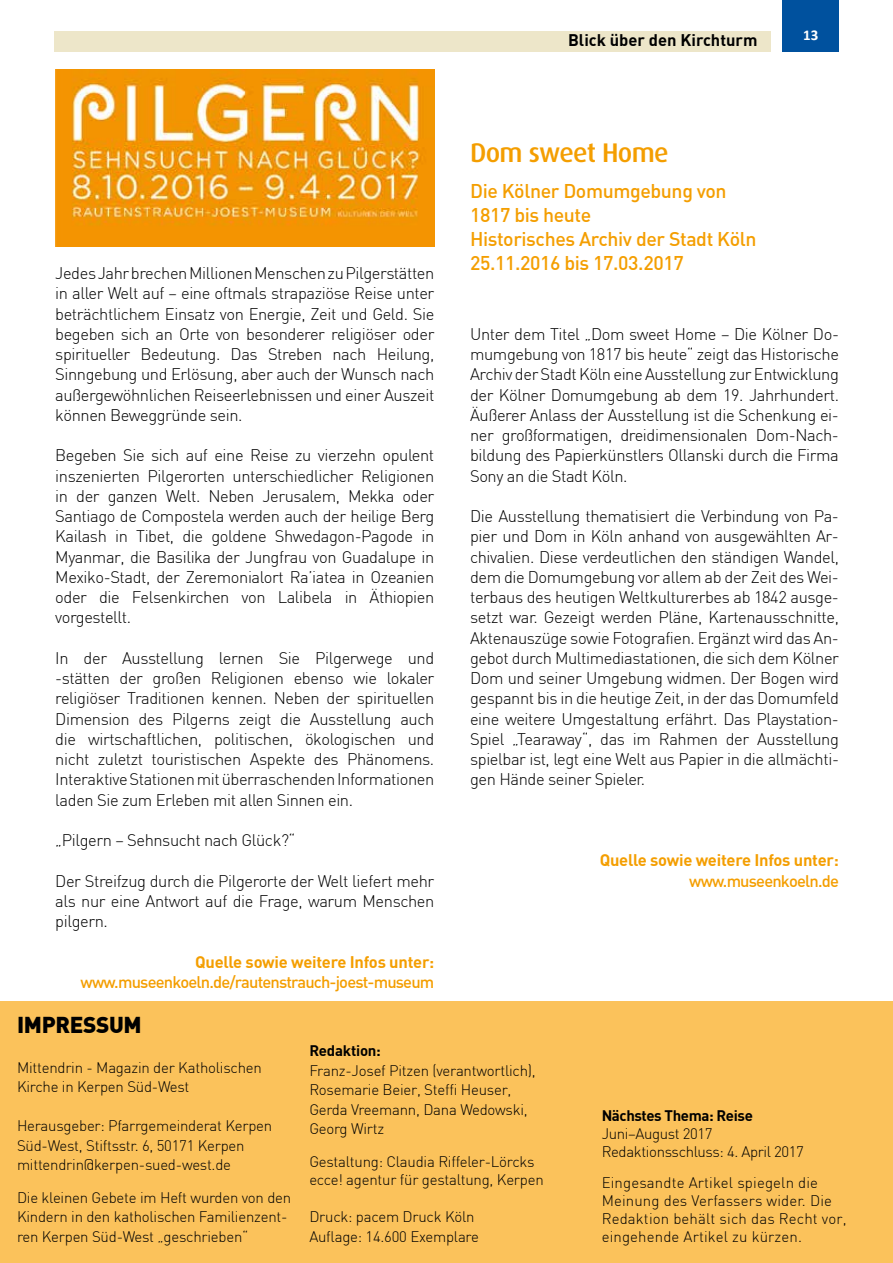
<style>
.page{position:relative;width:893px;height:1263px;background:#fff}
.page>*{position:absolute;margin:0;border:0;box-sizing:border-box;transform-origin:0 0}
.t1{font:500 27px "Dax";letter-spacing:-.025em;color:#f49e00}
.t2{font:900 22.5px "DIN";letter-spacing:-.015em;color:#000}
.t3{font:500 19.5px/24px "DIN";letter-spacing:-.02em;color:#f49e00}
.t4{font:300 16.5px/20.2px "DIN";letter-spacing:-.025em;color:#000;text-align:justify}
.t5{font:500 16.5px "DIN";letter-spacing:-.05em;color:#f49e00}
.t6{font:700 16.5px "DIN";letter-spacing:-.015em;color:#f49e00}
.t7{font:700 16.5px "DIN";color:#000}
.t8{font:300 15px/19.5px "DIN";letter-spacing:-.015em;color:#000}
.t9{font:300 15px/18px "DIN";letter-spacing:.01em;color:#000}
.t10{font:700 15px "DIN";letter-spacing:-.025em;color:#000}
.t11{font:700 15px "Calibri";color:#fff}
</style>
<div class="page">
<img style="left:55px;top:70px;width:380px;height:177px">
<div style="left:783px;top:0;width:56px;height:52px;background:#00519e"></div>
<div style="left:54px;top:31px;width:716px;height:21px;background:#ede6c9"></div>
<div style="left:0;top:1001px;width:893px;height:262px;background:#fbc25b"></div>
<p class="t7" style="left:568px;top:29px;width:191px">Blick über den Kirchturm</p>
<p class="t11" style="left:803px;top:26px;width:17px">13</p>
<p class="t4" style="left:55px;top:263px;width:381px">Jedes Jahr brechen Millionen Menschen zu Pilgerstätten in aller Welt auf – eine oftmals strapaziöse Reise unter beträchtlichem Einsatz von Energie, Zeit und Geld. Sie begeben sich an Orte von besonderer religiöser oder spiritueller Bedeutung. Das Streben nach Heilung, Sinngebung und Erlösung, aber auch der Wunsch nach außergewöhnlichen Reiseerlebnissen und einer Auszeit können Beweggründe sein.</p>
<p class="t4" style="left:55px;top:445px;width:381px">Begeben Sie sich auf eine Reise zu vierzehn opulent inszenierten Pilgerorten unterschiedlicher Religionen in der ganzen Welt. Neben Jerusalem, Mekka oder Santiago de Compostela werden auch der heilige Berg Kailash in Tibet, die goldene Shwedagon-Pagode in Myanmar, die Basilika der Jungfrau von Guadalupe in Mexiko-Stadt, der Zeremonialort Ra’iatea in Ozeanien oder die Felsenkirchen von Lalibela in Äthiopien vorgestellt.</p>
<p class="t4" style="left:55px;top:648px;width:381px">In der Ausstellung lernen Sie Pilgerwege und -stätten der großen Religionen ebenso wie lokaler religiöser Traditionen kennen. Neben der spirituellen Dimension des Pilgerns zeigt die Ausstellung auch die wirtschaftlichen, politischen, ökologischen und nicht zuletzt touristischen Aspekte des Phänomens.<br>Interaktive Stationen mit überraschenden Informationen laden Sie zum Erleben mit allen Sinnen ein.</p>
<p class="t4" style="left:55px;top:830px;width:242px">„Pilgern – Sehnsucht nach Glück?“</p>
<p class="t4" style="left:55px;top:870px;width:381px">Der Streifzug durch die Pilgerorte der Welt liefert mehr als nur eine Antwort auf die Frage, warum Menschen pilgern.</p>
<p class="t6" style="left:195px;top:951px;width:241px">Quelle sowie weitere Infos unter:</p>
<p class="t5" style="left:81px;top:971px;width:355px">www.museenkoeln.de/rautenstrauch-joest-museum</p>
<h1 class="t1" style="left:470px;top:137px;width:200px">Dom sweet Home</h1>
<p class="t3" style="left:470px;top:179px;width:288px">Die Kölner Domumgebung von<br>1817 bis heute<br>Historisches Archiv der Stadt Köln<br>25.11.2016 bis 17.03.2017</p>
<p class="t4" style="left:470px;top:324px;width:370px">Unter dem Titel „Dom sweet Home – Die Kölner Do&shy;mumgebung von 1817 bis heute“ zeigt das Historische Archiv der Stadt Köln eine Ausstellung zur Entwicklung der Kölner Domumgebung ab dem 19. Jahrhundert.<br>Äußerer Anlass der Ausstellung ist die Schenkung ei&shy;ner großformatigen, dreidimensionalen Dom-Nach&shy;bildung des Papierkünstlers Ollanski durch die Firma Sony an die Stadt Köln.</p>
<p class="t4" style="left:470px;top:506px;width:370px">Die Ausstellung thematisiert die Verbindung von Pa&shy;pier und Dom in Köln anhand von ausgewählten Ar&shy;chivalien. Diese verdeutlichen den ständigen Wandel, dem die Domumgebung vor allem ab der Zeit des Wei&shy;terbaus des heutigen Weltkulturerbes ab 1842 ausge&shy;setzt war. Gezeigt werden Pläne, Kartenausschnitte, Aktenauszüge sowie Fotografien. Ergänzt wird das An&shy;gebot durch Multimediastationen, die sich dem Kölner Dom und seiner Umgebung widmen. Der Bogen wird gespannt bis in die heutige Zeit, in der das Domumfeld eine weitere Umgestaltung erfährt. Das Playstation-Spiel „Tearaway“, das im Rahmen der Ausstellung spielbar ist, legt eine Welt aus Papier in die allmächti&shy;gen Hände seiner Spieler.</p>
<p class="t6" style="left:600px;top:849px;width:241px">Quelle sowie weitere Infos unter:</p>
<p class="t5" style="left:689px;top:870px;width:151px">www.museenkoeln.de</p>
<h2 class="t2" style="left:17px;top:1010px;width:126px">IMPRESSUM</h2>
<p class="t8" style="left:17px;top:1058px;width:246px">Mittendrin - Magazin der Katholischen<br>Kirche in Kerpen Süd-West</p>
<p class="t8" style="left:17px;top:1116px;width:257px">Herausgeber: Pfarrgemeinderat Kerpen<br>Süd-West, Stiftsstr. 6, 50171 Kerpen mittendrin@kerpen-sued-west.de</p>
<p class="t8" style="left:17px;top:1187px;width:276px">Die kleinen Gebete im Heft wurden von den<br>Kindern in den katholischen Familienzent&shy;ren Kerpen Süd-West „geschrieben“</p>
<p class="t10" style="left:309px;top:1041px;width:73px">Redaktion:</p>
<p class="t8" style="left:309px;top:1061px;width:228px">Franz-Josef Pitzen (verantwortlich),<br>Rosemarie Beier, Steffi Heuser,<br>Gerda Vreemann, Dana Wedowski,<br>Georg Wirtz</p>
<p class="t8" style="left:309px;top:1152px;width:236px;line-height:18px">Gestaltung: Claudia Riffeler-Lörcks ecce! agentur für gestaltung, Kerpen</p>
<p class="t8" style="left:309px;top:1207px;width:171px">Druck: pacem Druck Köln<br>Auflage: 14.600 Exemplare</p>
<p class="t10" style="left:602px;top:1106px;width:153px">Nächstes Thema: Reise</p>
<p class="t8" style="left:602px;top:1124px;width:204px;line-height:18px">Juni–August 2017<br>Redaktionsschluss: 4. April 2017</p>
<p class="t9" style="left:602px;top:1173px;width:246px">Eingesandte Artikel spiegeln die Meinung des Verfassers wider. Die Redaktion behält sich das Recht vor, eingehende Artikel zu kürzen.</p>
</div>
